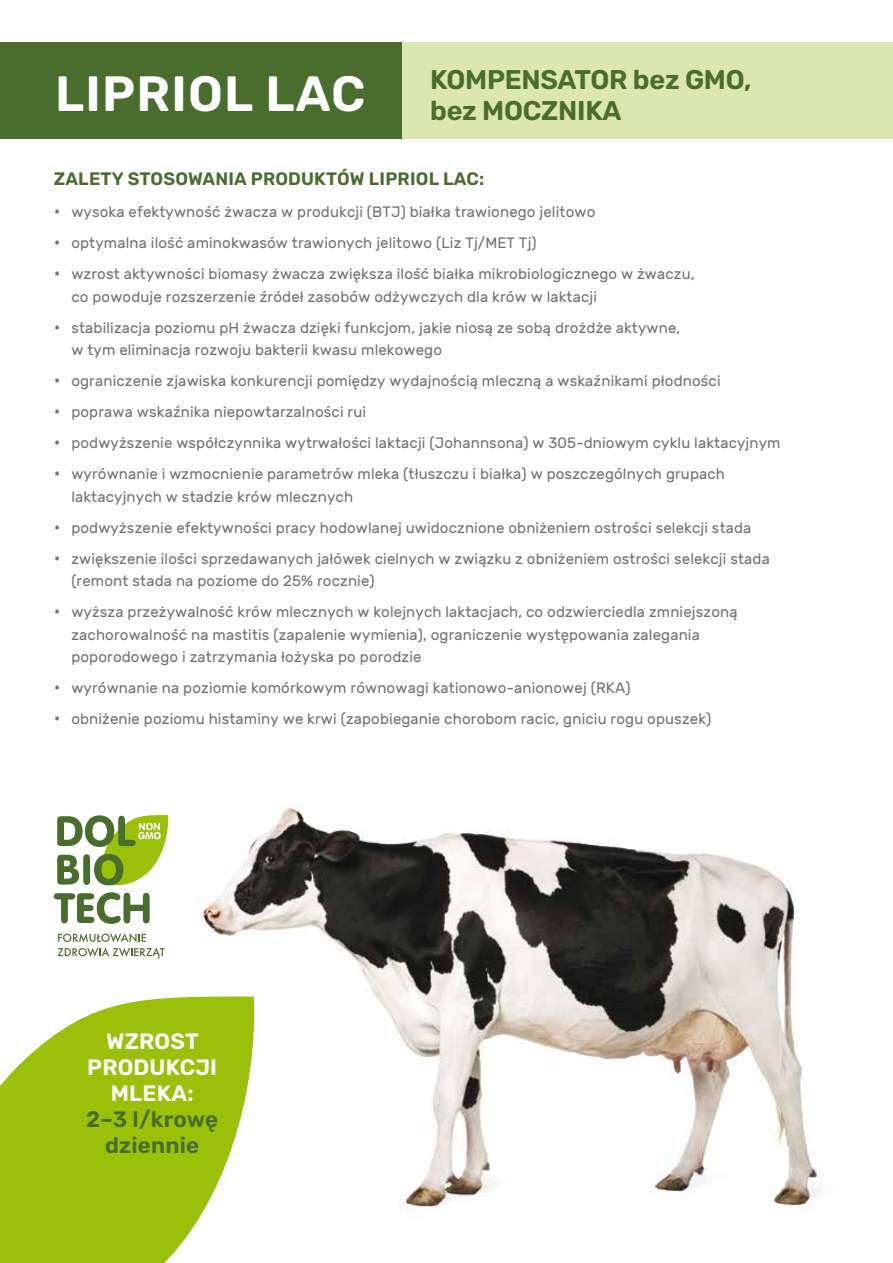
<style>
.page{position:relative;width:893px;height:1263px;background:#fff}
.page>*{position:absolute;margin:0;border:0;box-sizing:border-box;transform-origin:0 0}
.t1{font:600 49.5px "Rubik";letter-spacing:.025em;color:#fff}
.t2{font:600 27px/30.9px "Rubik";letter-spacing:-.01em;color:#496d2d}
.t3{font:600 22.35px/26px "Rubik";letter-spacing:.01em;color:#fff;text-align:center}
.t4{font:600 22.35px/26px "Rubik";letter-spacing:.01em;color:#496d2d;text-align:center}
.t5{font:600 18px "Rubik";letter-spacing:.01em;color:#496d2d}
.t6{font:15px/22.5px "Rubik";letter-spacing:.01em;color:#707172}
.s1{font-family:"Roboto";font-weight:700}
</style>
<div class="page">
<img style="left:156px;top:804px;width:666px;height:406px">
<div style="left:402px;top:43px;width:491px;height:96px;background:#dbe6b0"></div>
<div style="left:0;top:43px;width:402px;height:96px;background:#496d2d"></div>
<svg style="left:0;top:996px;width:258px;height:267px;fill:#9ac00a"></svg>
<svg style="left:58px;top:933px;width:88px;height:9px"></svg>
<svg style="left:57px;top:948px;width:108px;height:10px"></svg>
<svg style="left:57px;top:815px;width:112px;height:70px"></svg>
<svg style="left:54px;top:892px;width:96px;height:32px"></svg>
<h1 class="t1" style="left:55px;top:67px;width:312px">LIPRIOL LAC</h1>
<h2 class="t2" style="left:430px;top:65px;width:323px">KOMPENSATOR bez GMO, bez MOCZNIKA</h2>
<p class="t5" style="left:54px;top:169px;width:432px">ZALETY STOSOWANIA PRODUKTÓW LIPRIOL LAC:</p>
<p class="t6" style="left:54px;top:201px;width:542px"><span class="s1">•</span> wysoka efektywność żwacza w produkcji (BTJ) białka trawionego jelitowo</p>
<p class="t6" style="left:54px;top:232px;width:484px"><span class="s1">•</span> optymalna ilość aminokwasów trawionych jelitowo (Liz Tj/MET Tj)</p>
<p class="t6" style="left:71px;top:263px;width:625px;text-indent:-17px"><span class="s1">•</span> wzrost aktywności biomasy żwacza zwiększa ilość białka mikrobiologicznego w żwaczu, co powoduje rozszerzenie źródeł zasobów odżywczych dla krów w laktacji</p>
<p class="t6" style="left:71px;top:317px;width:610px;text-indent:-17px"><span class="s1">•</span> stabilizacja poziomu pH żwacza dzięki funkcjom, jakie niosą ze sobą drożdże aktywne, w tym eliminacja rozwoju bakterii kwasu mlekowego</p>
<p class="t6" style="left:54px;top:370px;width:668px"><span class="s1">•</span> ograniczenie zjawiska konkurencji pomiędzy wydajnością mleczną a wskaźnikami płodności</p>
<p class="t6" style="left:54px;top:401px;width:313px"><span class="s1">•</span> poprawa wskaźnika niepowtarzalności rui</p>
<p class="t6" style="left:54px;top:432px;width:728px"><span class="s1">•</span> podwyższenie współczynnika wytrwałości laktacji (Johannsona) w 305-dniowym cyklu laktacyjnym</p>
<p class="t6" style="left:71px;top:463px;width:655px;text-indent:-17px"><span class="s1">•</span> wyrównanie i wzmocnienie parametrów mleka (tłuszczu i białka) w poszczególnych grupach laktacyjnych w stadzie krów mlecznych</p>
<p class="t6" style="left:54px;top:517px;width:699px"><span class="s1">•</span> podwyższenie efektywności pracy hodowlanej uwidocznione obniżeniem ostrości selekcji stada</p>
<p class="t6" style="left:71px;top:548px;width:700px;text-indent:-17px"><span class="s1">•</span> zwiększenie ilości sprzedawanych jałówek cielnych w związku z obniżeniem ostrości selekcji stada (remont stada na poziome do 25% rocznie)</p>
<p class="t6" style="left:71px;top:601px;width:668px;text-indent:-17px"><span class="s1">•</span> wyższa przeżywalność krów mlecznych w kolejnych laktacjach, co odzwierciedla zmniejszoną zachorowalność na mastitis (zapalenie wymienia), ograniczenie występowania zalegania poporodowego i zatrzymania łożyska po porodzie</p>
<p class="t6" style="left:54px;top:677px;width:578px"><span class="s1">•</span> wyrównanie na poziomie komórkowym równowagi kationowo-anionowej (RKA)</p>
<p class="t6" style="left:54px;top:708px;width:658px"><span class="s1">•</span> obniżenie poziomu histaminy we krwi (zapobieganie chorobom racic, gniciu rogu opuszek)</p>
<h3 class="t3" style="left:87px;top:1029px;width:131px">WZROST<br>PRODUKCJI<br>MLEKA:</h3>
<h3 class="t4" style="left:86px;top:1107px;width:133px">2–3 l/krowę dziennie</h3>
</div>
